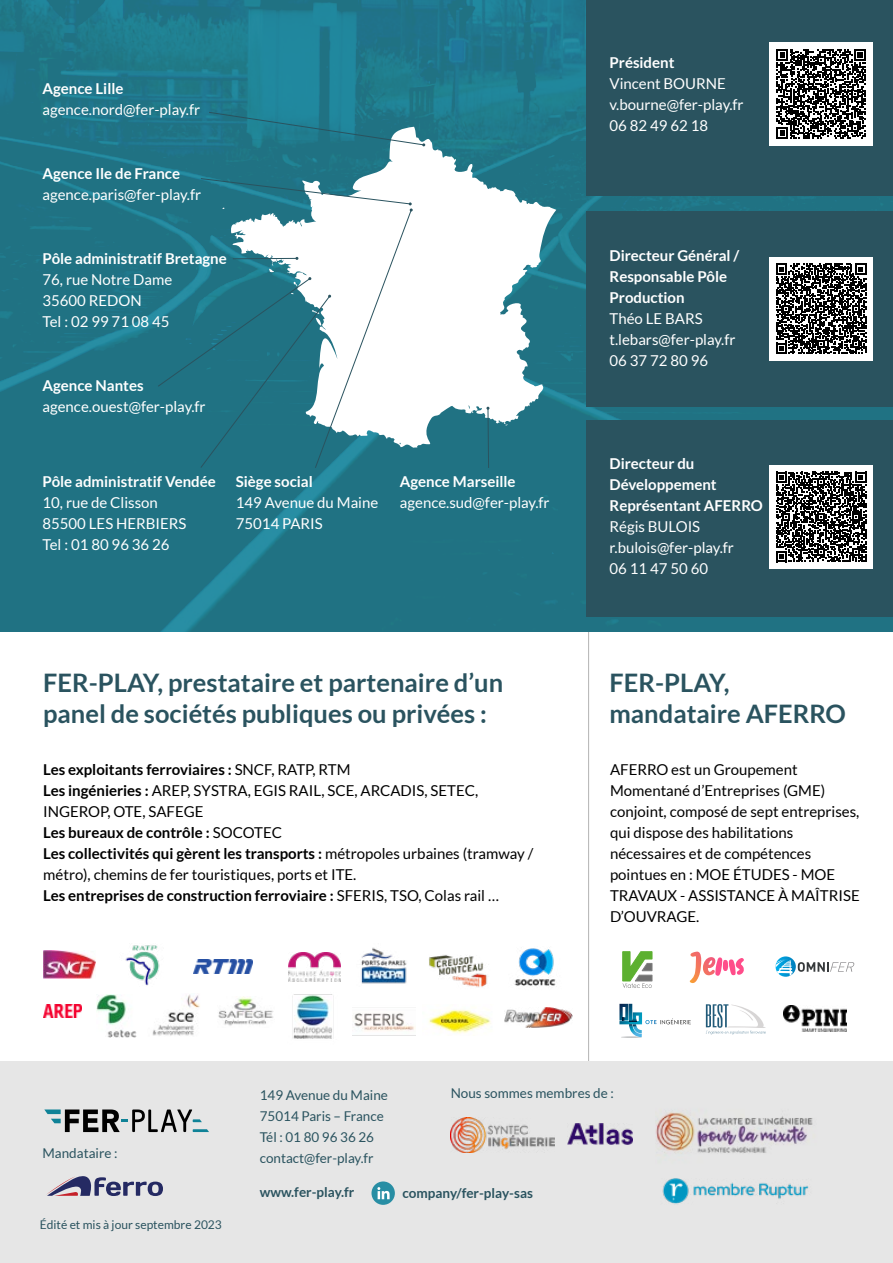
<style>
.page{position:relative;width:893px;height:1263px;background:#fff}
.page>*{position:absolute;margin:0;border:0;box-sizing:border-box;transform-origin:0 0}
.t1{font:700 25.5px/30.6px "Lato";color:#2a535f}
.t2{font:15px/21px "Lato";color:#000}
.t3{font:15px/21px "Lato";color:#fff}
.t4{font:700 15px/21px "Lato";color:#fff}
.t5{font:13.5px/21px "Lato";color:#2a535f}
.t6{font:700 13.5px "Lato";color:#2a535f}
.t7{font:12px "Lato";color:#2a535f}
.s1{font-weight:700}
</style>
<div class="page">
<div style="left:0;top:1061px;width:893px;height:202px;background:#e6e6e6"></div>
<svg style="left:619px;top:1004px;width:72px;height:33px"></svg>
<svg style="left:775px;top:956px;width:21px;height:21px"></svg>
<svg style="left:775px;top:959px;width:80px;height:17px"></svg>
<svg style="left:623px;top:952px;width:29px;height:36px"></svg>
<img style="left:784px;top:1005px;width:63px;height:26px">
<svg style="left:690px;top:952px;width:54px;height:31px"></svg>
<svg style="left:706px;top:1004px;width:60px;height:30px"></svg>
<img style="left:43px;top:1004px;width:38px;height:13px">
<img style="left:429px;top:955px;width:58px;height:33px">
<img style="left:429px;top:1010px;width:62px;height:24px">
<img style="left:288px;top:952px;width:53px;height:30px">
<img style="left:125px;top:945px;width:35px;height:41px">
<img style="left:96px;top:995px;width:40px;height:42px">
<img style="left:43px;top:951px;width:52px;height:28px">
<img style="left:292px;top:994px;width:42px;height:45px">
<img style="left:361px;top:947px;width:46px;height:37px">
<img style="left:505px;top:1008px;width:68px;height:19px">
<img style="left:194px;top:959px;width:58px;height:15px">
<img style="left:218px;top:996px;width:55px;height:30px">
<img style="left:152px;top:994px;width:48px;height:42px">
<img style="left:514px;top:948px;width:42px;height:39px">
<img style="left:353px;top:1013px;width:62px;height:23px">
<svg style="left:46px;top:1176px;width:117px;height:20px"></svg>
<img style="left:451px;top:1117px;width:104px;height:35px">
<img style="left:567px;top:1123px;width:65px;height:21px">
<img style="left:662px;top:1180px;width:147px;height:24px">
<img style="left:656px;top:1112px;width:157px;height:68px">
<svg style="left:371px;top:1181px;width:24px;height:24px"></svg>
<svg style="left:377px;top:1187px;width:13px;height:12px"></svg>
<hr style="left:588px;top:631px;width:1px;height:430px;background:#b3b3b3">
<svg style="left:44px;top:1109px;width:165px;height:23px"></svg>
<img style="left:0;top:0;width:893px;height:631px">
<div style="left:587px;top:0;width:306px;height:196px;background:#2a535f"></div>
<div style="left:587px;top:211px;width:306px;height:195px;background:#2a535f"></div>
<div style="left:587px;top:421px;width:306px;height:196px;background:#2a535f"></div>
<svg style="left:222px;top:127px;width:334px;height:322px"></svg>
<svg style="left:208px;top:111px;width:217px;height:35px;background:#2c7f91"></svg>
<svg style="left:157px;top:178px;width:256px;height:291px"></svg>
<svg style="left:486px;top:407px;width:3px;height:62px"></svg>
<div style="left:770px;top:42px;width:103px;height:103px;background:#fff"></div>
<svg style="left:776px;top:49px;width:90px;height:90px"></svg>
<div style="left:770px;top:257px;width:103px;height:103px;background:#fff"></div>
<svg style="left:776px;top:264px;width:90px;height:90px"></svg>
<div style="left:770px;top:465px;width:103px;height:103px;background:#fff"></div>
<svg style="left:776px;top:472px;width:90px;height:90px"></svg>
<p class="t4" style="left:43px;top:78px;width:82px">Agence Lille</p>
<p class="t3" style="left:43px;top:99px;width:159px">agence.nord@fer-play.fr</p>
<p class="t4" style="left:43px;top:163px;width:139px">Agence Ile de France</p>
<p class="t3" style="left:43px;top:184px;width:160px">agence.paris@fer-play.fr</p>
<p class="t4" style="left:43px;top:248px;width:186px">Pôle administratif Bretagne</p>
<p class="t3" style="left:43px;top:269px;width:131px">76, rue Notre Dame<br>35600 REDON<br>Tel : 02 99 71 08 45</p>
<p class="t4" style="left:43px;top:375px;width:103px">Agence Nantes</p>
<p class="t3" style="left:43px;top:396px;width:165px">agence.ouest@fer-play.fr</p>
<p class="t4" style="left:43px;top:470px;width:175px">Pôle administratif Vendée</p>
<p class="t3" style="left:43px;top:491px;width:146px">10, rue de Clisson<br>85500 LES HERBIERS<br>Tel : 01 80 96 36 26</p>
<p class="t4" style="left:236px;top:470px;width:78px">Siège social</p>
<p class="t3" style="left:236px;top:491px;width:144px">149 Avenue du Maine<br>75014 PARIS</p>
<p class="t4" style="left:400px;top:470px;width:117px">Agence Marseille</p>
<p class="t3" style="left:400px;top:491px;width:151px">agence.sud@fer-play.fr</p>
<h1 class="t1" style="left:43px;top:667px;width:461px">FER-PLAY, prestataire et partenaire d’un panel de sociétés publiques ou privées :</h1>
<p class="t2" style="left:43px;top:759px;width:492px"><span class="s1">Les exploitants ferroviaires :</span> SNCF, RATP, RTM<br><span class="s1">Les ingénieries :</span> AREP, SYSTRA, EGIS RAIL, SCE, ARCADIS, SETEC, INGEROP, OTE, SAFEGE<br><span class="s1">Les bureaux de contrôle :</span> SOCOTEC<br><span class="s1">Les collectivités qui gèrent les transports :</span> métropoles urbaines (tramway / métro), chemins de fer touristiques, ports et ITE.<br><span class="s1">Les entreprises de construction ferroviaire :</span> SFERIS, TSO, Colas rail …</p>
<p class="t4" style="left:609px;top:52px;width:67px">Président</p>
<p class="t3" style="left:609px;top:73px;width:136px">Vincent BOURNE v.bourne@fer-play.fr<br>06 82 49 62 18</p>
<p class="t4" style="left:609px;top:245px;width:131px">Directeur Général /<br>Responsable Pôle<br>Production</p>
<p class="t3" style="left:609px;top:308px;width:127px">Théo LE BARS t.lebars@fer-play.fr<br>06 37 72 80 96</p>
<p class="t4" style="left:609px;top:453px;width:155px">Directeur du<br>Développement<br>Représentant AFERRO</p>
<p class="t3" style="left:609px;top:516px;width:126px">Régis BULOIS r.bulois@fer-play.fr<br>06 11 47 50 60</p>
<h1 class="t1" style="left:609px;top:667px;width:238px">FER-PLAY, mandataire AFERRO</h1>
<p class="t2" style="left:610px;top:759px;width:251px">AFERRO est un Groupement<br>Momentané d’Entreprises (GME) conjoint, composé de sept entreprises, qui dispose des habilitations nécessaires et de compétences pointues en : MOE ÉTUDES - MOE<br>TRAVAUX - ASSISTANCE À MAÎTRISE<br>D’OUVRAGE.</p>
<p class="t5" style="left:43px;top:1143px;width:77px">Mandataire :</p>
<p class="t7" style="left:40px;top:1218px;width:184px">Édité et mis à jour septembre 2023</p>
<p class="t5" style="left:260px;top:1085px;width:130px">149 Avenue du Maine<br>75014 Paris – France<br>Tél : 01 80 96 36 26 contact@fer-play.fr</p>
<p class="t5" style="left:451px;top:1083px;width:165px">Nous sommes membres de :</p>
<p class="t6" style="left:402px;top:1185px;width:132px">company/fer-play-sas</p>
<p class="t6" style="left:260px;top:1185px;width:96px">www.fer-play.fr</p>
</div>
